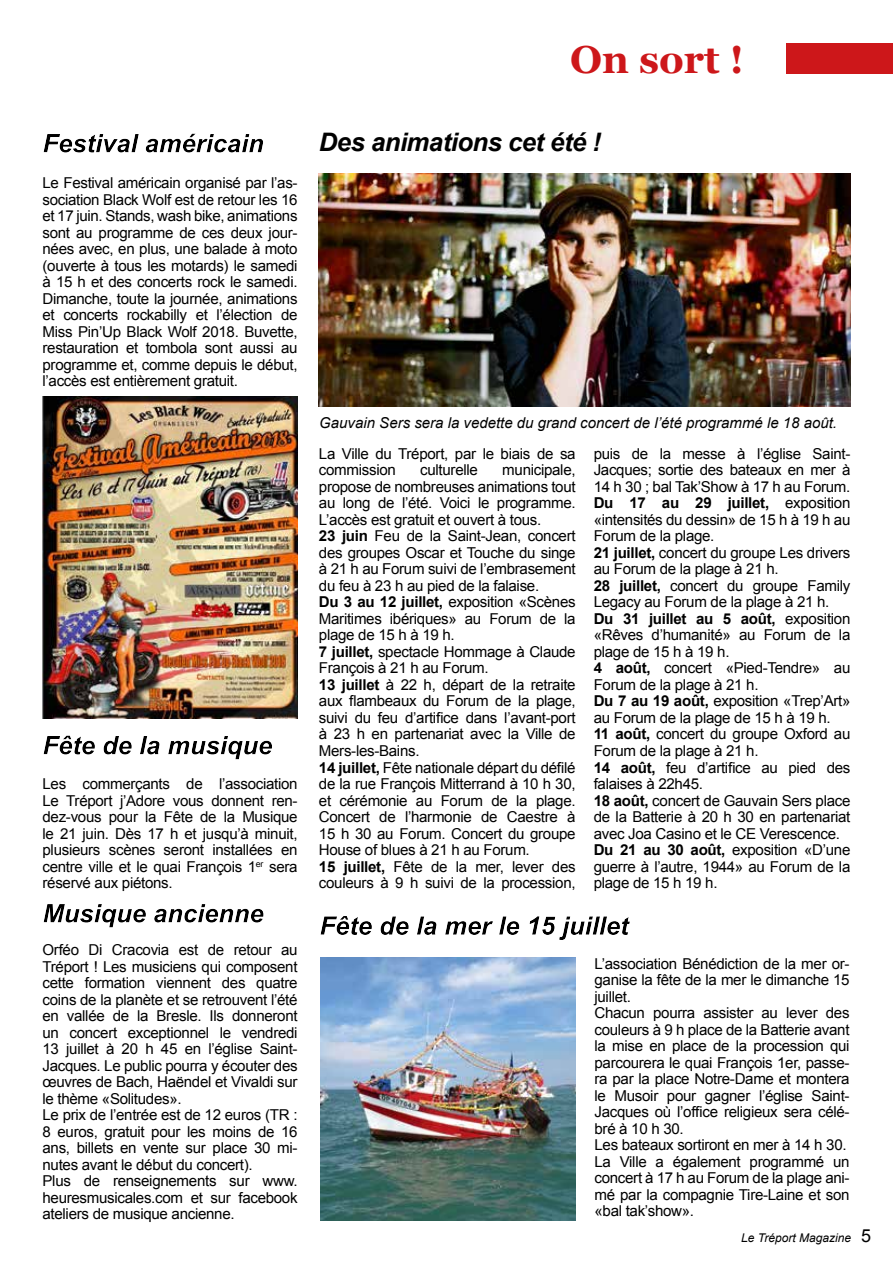
<style>
.page{position:relative;width:893px;height:1263px;background:#fff}
.page>*{position:absolute;margin:0;border:0;box-sizing:border-box;transform-origin:0 0}
.t1{font:700 39px "Georgia";color:#cd171a}
.t2{font:italic 700 25.5px "Arial";letter-spacing:-.02em;color:#000}
.t3{font:15px/16.5px "Arial";letter-spacing:-.02em;color:#000}
.t4{font:italic 15px "Arial";color:#000}
.t5{font:italic 12px "Arial";color:#000}
.s1{font-weight:700}
.s2{font-style:normal;font-size:18px}
</style>
<div class="page">
<div style="left:787px;top:44px;width:106px;height:30px;background:#cd171a"></div>
<img style="left:321px;top:958px;width:255px;height:262px">
<img style="left:319px;top:173px;width:531px;height:233px">
<div style="left:29px;top:896px;width:249px;height:45px;background:#000;opacity:.5"></div>
<div style="left:306px;top:908px;width:338px;height:49px;background:#000;opacity:.5"></div>
<div style="left:29px;top:728px;width:258px;height:45px;background:#000;opacity:.5"></div>
<div style="left:29px;top:126px;width:249px;height:45px;background:#000;opacity:.5"></div>
<img style="left:43px;top:397px;width:255px;height:322px">
<h1 class="t1" style="left:570px;top:30px;width:175px">On sort !</h1>
<p class="t3" style="left:43px;top:175px;width:257px;text-align:justify">Le Festival américain organisé par l’as&shy;sociation Black Wolf est de retour les 16 et 17 juin. Stands, wash bike, animations sont au programme de ces deux jour&shy;nées avec, en plus, une balade à moto (ouverte à tous les motards) le samedi à 15 h et des concerts rock le samedi.<br>Dimanche, toute la journée, animations et concerts rockabilly et l’élection de Miss Pin’Up Black Wolf 2018. Buvette, restauration et tombola sont aussi au programme et, comme depuis le début, l’accès est entièrement gratuit.</p>
<p class="t3" style="left:43px;top:776px;width:257px;text-align:justify">Les commerçants de l’association Le Tréport j’Adore vous donnent ren&shy;dez-vous pour la Fête de la Musique le 21 juin. Dès 17 h et jusqu’à minuit, plusieurs scènes seront installées en centre ville et le quai François 1<sup>er</sup> sera réservé aux piétons.</p>
<p class="t3" style="left:43px;top:942px;width:257px">Orféo Di Cracovia est de retour au Tréport ! Les musiciens qui composent cette formation viennent des quatre coins de la planète et se retrouvent l’été en vallée de la Bresle. Ils donneront un concert exceptionnel le vendredi 13 juillet à 20 h 45 en l’église Saint-Jacques. Le public pourra y écouter des œuvres de Bach, Haëndel et Vivaldi sur le thème «Solitudes».<br>Le prix de l’entrée est de 12 euros (TR :<br>8 euros, gratuit pour les moins de 16 ans, billets en vente sur place 30 mi&shy;nutes avant le début du concert).<br>Plus de renseignements sur www. heuresmusicales.com et sur facebook ateliers de musique ancienne.</p>
<h2 class="t2" style="left:319px;top:125px;width:284px">Des animations cet été !</h2>
<p class="t4" style="left:319px;top:413px;width:519px">Gauvain Sers sera la vedette du grand concert de l’été programmé le 18 août.</p>
<p class="t3" style="left:319px;top:446px;width:258px">La Ville du Tréport, par le biais de sa commission</p>
<p class="t3" style="left:319px;top:462px;width:258px;text-indent:183px">municipale, propose de nombreuses animations tout au long de l’été. Voici le programme.<br>L’accès est gratuit et ouvert à tous.<br><span class="s1">23 juin</span> Feu de la Saint-Jean, concert des groupes Oscar et Touche du singe à 21 h au Forum suivi de l’embrasement du feu à 23 h au pied de la falaise.<br><span class="s1">Du 3 au 12 juillet,</span> exposition «Scènes Maritimes ibériques» au Forum de la plage de 15 h à 19 h.<br><span class="s1">7 juillet,</span> spectacle Hommage à Claude François à 21 h au Forum.<br><span class="s1">13 juillet</span> à 22 h, départ de la retraite aux flambeaux du Forum de la plage, suivi du feu d’artifice dans l’avant-port à 23 h en partenariat avec la Ville de Mers-les-Bains.<br><span class="s1">14 juillet,</span> Fête nationale départ du défilé de la rue François Mitterrand à 10 h 30, et cérémonie au Forum de la plage.<br>Concert de l’harmonie de Caestre à 15 h 30 au Forum. Concert du groupe House of blues à 21 h au Forum.<br><span class="s1">15 juillet,</span> Fête de la mer, lever des couleurs à 9 h suivi de la procession,</p>
<p class="t3" style="left:420px;top:462px;width:59px">culturelle</p>
<p class="t3" style="left:594px;top:446px;width:258px">puis de la messe à l’église Saint-<br>Jacques; sortie des bateaux en mer à<br>14 h 30 ; bal Tak’Show à 17 h au Forum.<br><span class="s1">Du 17 au 29 juillet,</span> exposition «intensités du dessin» de 15 h à 19 h au<br>Forum de la plage.<br><span class="s1">21 juillet,</span> concert du groupe Les drivers au Forum de la plage à 21 h.<br><span class="s1">28 juillet,</span> concert du groupe Family<br>Legacy au Forum de la plage à 21 h.<br><span class="s1">Du 31 juillet au 5 août,</span> exposition «Rêves d’humanité» au Forum de la plage de 15 h à 19 h.<br><span class="s1">4 août,</span> concert «Pied-Tendre» au<br>Forum de la plage à 21 h.<br><span class="s1">Du 7 au 19 août,</span> exposition «Trep’Art» au Forum de la plage de 15 h à 19 h.<br><span class="s1">11 août,</span> concert du groupe Oxford au<br>Forum de la plage à 21 h.<br><span class="s1">14 août,</span> feu d’artifice au pied des falaises à 22h45.<br><span class="s1">18 août,</span> concert de Gauvain Sers place de la Batterie à 20 h 30 en partenariat avec Joa Casino et le CE Verescence.<br><span class="s1">Du 21 au 30 août,</span> exposition «D’une guerre à l’autre, 1944» au Forum de la plage de 15 h 19 h.</p>
<p class="t3" style="left:594px;top:955px;width:257px">L’association Bénédiction de la mer or&shy;ganise la fête de la mer le dimanche 15 juillet.<br>Chacun pourra assister au lever des couleurs à 9 h place de la Batterie avant la mise en place de la procession qui parcourera le quai François 1er, passe&shy;ra par la place Notre-Dame et montera le Musoir pour gagner l’église Saint-<br>Jacques où l’office religieux sera célé&shy;bré à 10 h 30.<br>Les bateaux sortiront en mer à 14 h 30.<br>La Ville a également programmé un concert à 17 h au Forum de la plage ani&shy;mé par la compagnie Tire-Laine et son «bal tak’show».</p>
<p class="t5" style="left:741px;top:1230px;width:131px">Le Tréport Magazine <span class="s2">5</span></p>
</div>
